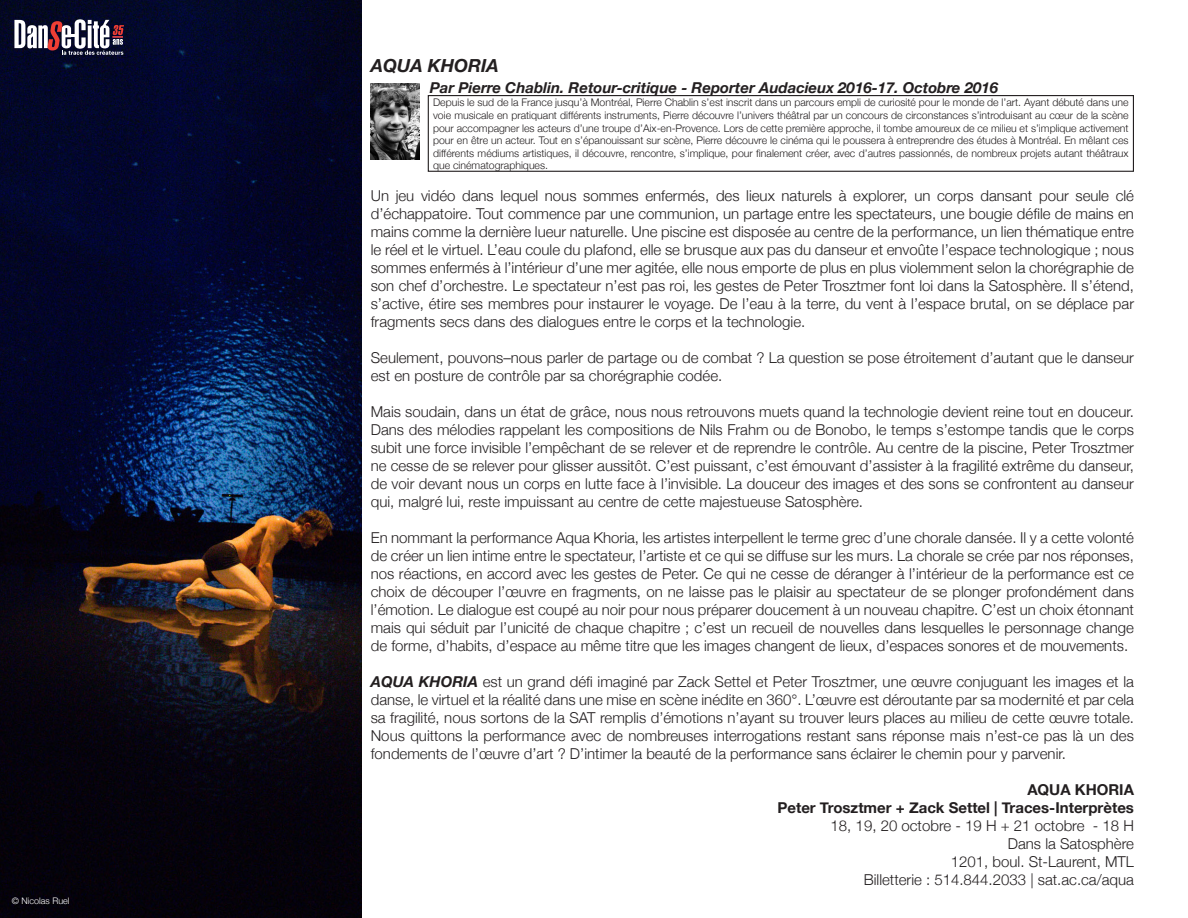
<style>
.page{position:relative;width:1188px;height:918px;background:#fff}
.page>*{position:absolute;margin:0;border:0;box-sizing:border-box;transform-origin:0 0}
.t1{font:italic 700 18px "Helvetica Neue";color:#231f20}
.t2{font:300 15px/18px "Helvetica Neue";color:#231f20;text-align:justify}
.t3{font:italic 700 15px "Helvetica Neue";color:#231f20}
.t4{font:700 15px/18px "Helvetica Neue";color:#231f20;text-align:right}
.t5{font:300 10.5px/12.6px "Helvetica Neue";color:#231f20;text-align:justify}
.t6{font:300 9px "Helvetica Neue";color:#fff}
.s1{font-weight:700;font-style:italic}
</style>
<div class="page">
<img style="left:0;top:0;width:361px;height:918px">
<svg style="left:14px;top:19px;width:110px;height:36px"></svg>
<img style="left:371px;top:83px;width:49px;height:77px">
<div style="left:428px;top:95px;width:706px;height:77px;border:1px solid #231f20"></div>
<p class="t6" style="left:12px;top:893px;width:59px">© Nicolas Ruel</p>
<p class="t1" style="left:371px;top:51px;width:129px">AQUA KHORIA</p>
<p class="t3" style="left:430px;top:76px;width:570px">Par Pierre Chablin. Retour-critique - Reporter Audacieux 2016-17. Octobre 2016</p>
<p class="t5" style="left:433px;top:96px;width:697px">Depuis le sud de la France jusqu’à Montréal, Pierre Chablin s’est inscrit dans un parcours empli de curiosité pour le monde de l’art. Ayant débuté dans une voie musicale en pratiquant différents instruments, Pierre découvre l’univers théâtral par un concours de circonstances s’introduisant au cœur de la scène pour accompagner les acteurs d’une troupe d’Aix-en-Provence. Lors de cette première approche, il tombe amoureux de ce milieu et s’implique activement pour en être un acteur. Tout en s’épanouissant sur scène, Pierre découvre le cinéma qui le poussera à entreprendre des études à Montréal. En mêlant ces différents médiums artistiques, il découvre, rencontre, s’implique, pour finalement créer, avec d’autres passionnés, de nombreux projets autant théâtraux que cinématographiques.</p>
<p class="t2" style="left:371px;top:186px;width:765px">Un jeu vidéo dans lequel nous sommes enfermés, des lieux naturels à explorer, un corps dansant pour seule clé d’échappatoire. Tout commence par une communion, un partage entre les spectateurs, une bougie défile de mains en mains comme la dernière lueur naturelle. Une piscine est disposée au centre de la performance, un lien thématique entre le réel et le virtuel. L’eau coule du plafond, elle se brusque aux pas du danseur et envoûte l’espace technologique ; nous sommes enfermés à l’intérieur d’une mer agitée, elle nous emporte de plus en plus violemment selon la chorégraphie de son chef d’orchestre. Le spectateur n’est pas roi, les gestes de Peter Trosztmer font loi dans la Satosphère. Il s’étend, s’active, étire ses membres pour instaurer le voyage. De l’eau à la terre, du vent à l’espace brutal, on se déplace par fragments secs dans des dialogues entre le corps et la technologie.</p>
<p class="t2" style="left:371px;top:348px;width:765px">Seulement, pouvons–nous parler de partage ou de combat ? La question se pose étroitement d’autant que le danseur est en posture de contrôle par sa chorégraphie codée.</p>
<p class="t2" style="left:371px;top:402px;width:765px">Mais soudain, dans un état de grâce, nous nous retrouvons muets quand la technologie devient reine tout en douceur.<br>Dans des mélodies rappelant les compositions de Nils Frahm ou de Bonobo, le temps s’estompe tandis que le corps subit une force invisible l’empêchant de se relever et de reprendre le contrôle. Au centre de la piscine, Peter Trosztmer ne cesse de se relever pour glisser aussitôt. C’est puissant, c’est émouvant d’assister à la fragilité extrême du danseur, de voir devant nous un corps en lutte face à l’invisible. La douceur des images et des sons se confrontent au danseur qui, malgré lui, reste impuissant au centre de cette majestueuse Satosphère.</p>
<p class="t2" style="left:371px;top:528px;width:765px">En nommant la performance Aqua Khoria, les artistes interpellent le terme grec d’une chorale dansée. Il y a cette volonté de créer un lien intime entre le spectateur, l’artiste et ce qui se diffuse sur les murs. La chorale se crée par nos réponses, nos réactions, en accord avec les gestes de Peter. Ce qui ne cesse de déranger à l’intérieur de la performance est ce choix de découper l’œuvre en fragments, on ne laisse pas le plaisir au spectateur de se plonger profondément dans l’émotion. Le dialogue est coupé au noir pour nous préparer doucement à un nouveau chapitre. C’est un choix étonnant mais qui séduit par l’unicité de chaque chapitre ; c’est un recueil de nouvelles dans lesquelles le personnage change de forme, d’habits, d’espace au même titre que les images changent de lieux, d’espaces sonores et de mouvements.</p>
<p class="t2" style="left:371px;top:672px;width:765px"><span class="s1">AQUA KHORIA</span> est un grand défi imaginé par Zack Settel et Peter Trosztmer, une œuvre conjuguant les images et la danse, le virtuel et la réalité dans une mise en scène inédite en 360°. L’œuvre est déroutante par sa modernité et par cela sa fragilité, nous sortons de la SAT remplis d’émotions n’ayant su trouver leurs places au milieu de cette œuvre totale.<br>Nous quittons la performance avec de nombreuses interrogations restant sans réponse mais n’est-ce pas là un des fondements de l’œuvre d’art ? D’intimer la beauté de la performance sans éclairer le chemin pour y parvenir.</p>
<p class="t4" style="left:777px;top:781px;width:358px">AQUA KHORIA<br>Peter Trosztmer + Zack Settel | Traces-Interprètes</p>
<p class="t2" style="left:831px;top:816px;width:305px">18, 19, 20 octobre - 19 H + 21 octobre - 18 H</p>
<p class="t2" style="left:864px;top:834px;width:272px;text-align:right">Dans la Satosphère<br>1201, boul. St-Laurent, MTL<br>Billetterie : 514.844.2033 | sat.ac.ca/aqua</p>
</div>
